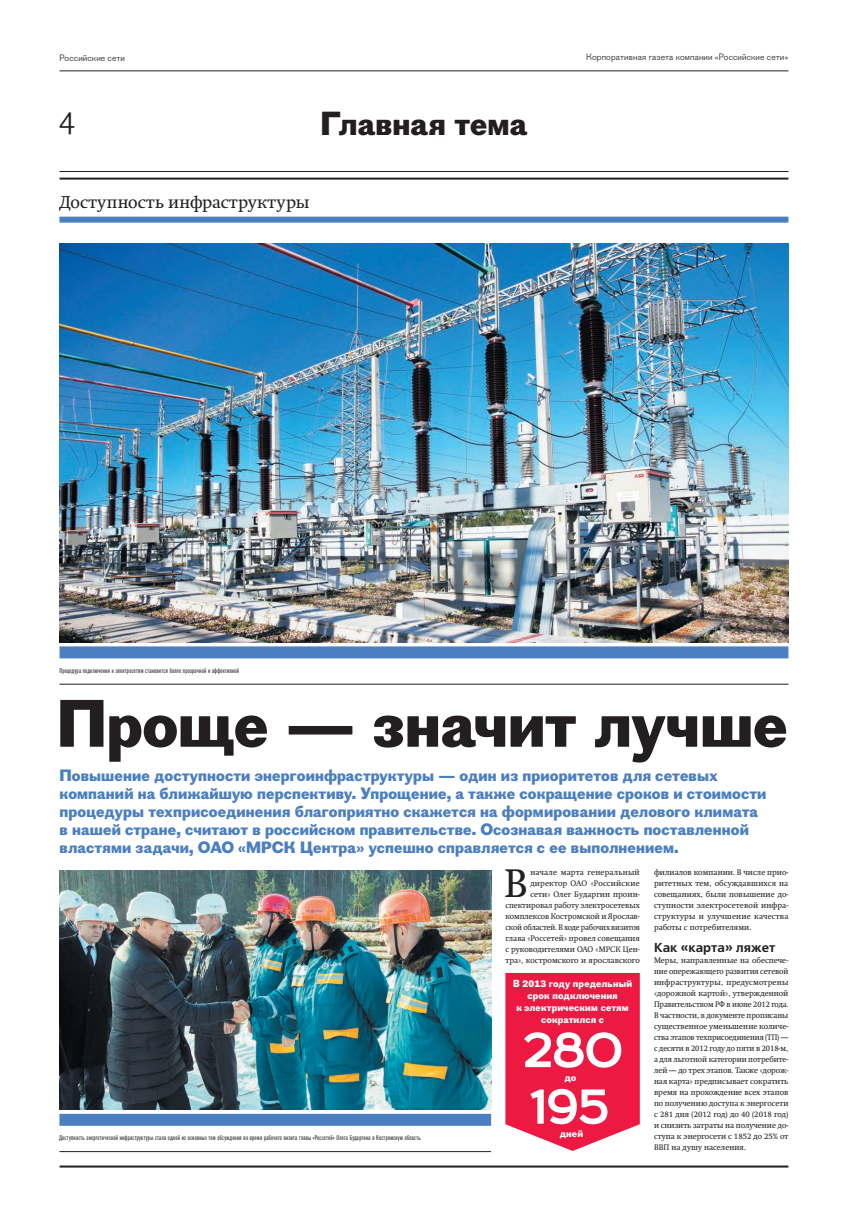
<style>
.page{position:relative;width:848px;height:1219px;background:#fff}
.page>*{position:absolute;margin:0;border:0;box-sizing:border-box;transform-origin:0 0}
.t1{font:800 65.3px "Figgins Sans";letter-spacing:-.005em;color:#231f20}
.t2{font:900 57px/56.5px "Room";letter-spacing:-.01em;color:#fff}
.t3{font:39.4px "Swift";color:#231f20}
.t4{font:33px "Figgins Sans";color:#231f20}
.t5{font:800 32.5px "Figgins Sans";letter-spacing:.005em;color:#231f20}
.t6{font:17px "Swift";letter-spacing:.02em;color:#231f20}
.t7{font:800 16px/18px "Figgins Sans";letter-spacing:.005em;color:#4b7fc1}
.t8{font:700 13px "Free Set C";letter-spacing:.005em;color:#231f20}
.t9{font:800 10px/12px "Figgins Sans";letter-spacing:.01em;color:#fff;text-align:center}
.t10{font:9px "Figgins Sans";letter-spacing:.01em;color:#231f20}
.t11{font:8px/11px "Swift";letter-spacing:.005em;color:#231f20;text-align:justify}
.t12{font:7px "Franklin Gothic Book X Cmp C";letter-spacing:.04em;color:#231f20}
</style>
<div class="page">
<hr style="left:60px;top:171px;width:728px;height:1px;background:#231f20">
<hr style="left:60px;top:178px;width:728px;height:2px;background:#231f20">
<hr style="left:60px;top:1165px;width:728px;height:2px;background:#231f20">
<hr style="left:60px;top:71px;width:728px;height:1px;background:#231f20">
<div style="left:59px;top:217px;width:729px;height:6px;background:#4b7fc1"></div>
<img style="left:59px;top:244px;width:729px;height:399px">
<img style="left:60px;top:870px;width:431px;height:239px">
<div style="left:59px;top:1114px;width:432px;height:12px;background:#4b7fc1"></div>
<hr style="left:59px;top:1151px;width:432px;height:1px;background:#231f20">
<div style="left:60px;top:646px;width:728px;height:12px;background:#4b7fc1"></div>
<hr style="left:60px;top:684px;width:728px;height:1px;background:#231f20">
<svg style="left:505px;top:973px;width:134px;height:178px;background:#ee2a50"></svg>
<p class="t10" style="left:60px;top:54px;width:67px">Российские сети</p>
<p class="t10" style="left:586px;top:53px;width:204px">Корпоративная газета компании «Российские сети»</p>
<p class="t4" style="left:60px;top:110px;width:18px">4</p>
<p class="t5" style="left:320px;top:111px;width:208px">Главная тема</p>
<p class="t6" style="left:59px;top:195px;width:251px">Доступность инфраструктуры</p>
<p class="t12" style="left:60px;top:668px;width:181px">Процедура подключения к электросетям становится более прозрачной и эффективной</p>
<p class="t1" style="left:57px;top:700px;width:732px">Проще — значит лучше</p>
<p class="t7" style="left:60px;top:768px;width:708px">Повышение доступности энергоинфраструктуры — один из приоритетов для сетевых компаний на ближайшую перспективу. Упрощение, а также сокращение сроков и стоимости процедуры техприсоединения благоприятно скажется на формировании делового климата в нашей стране, считают в российском правительстве. Осознавая важность поставленной властями задачи, ОАО «МРСК Центра» успешно справляется с ее выполнением.</p>
<p class="t3" style="left:504px;top:868px;width:25px">В</p>
<p class="t11" style="left:505px;top:868px;width:136px;text-align:right">начале марта генеральный директор ОАО «Российские<br>сети» Олег Бударгин проин&shy;спектировал работу электросетевых комплексов Костромской и Ярослав&shy;ской областей. В ходе рабочих визитов глава «Россетей» провел совещания с руководителями ОАО «МРСК Цен&shy;тра», костромского и ярославского</p>
<p class="t11" style="left:654px;top:868px;width:136px">филиалов компании. В числе прио&shy;ритетных тем, обсуждавшихся на совещаниях, были повышение до&shy;ступности электросетевой инфра&shy;структуры и улучшение качества работы с потребителями.</p>
<p class="t8" style="left:654px;top:942px;width:123px">Как «карта» ляжет</p>
<p class="t11" style="left:654px;top:956px;width:136px">Меры, направленные на обеспече&shy;ние опережающего развития сетевой инфраструктуры, предусмотрены «дорожной картой», утвержденной Правительством РФ в июне 2012 года.<br>В частности, в документе прописаны существенное уменьшение количе&shy;ства этапов техприсоединения (ТП) — с десяти в 2012 году до пяти в 2018-м, а для льготной категории потребите&shy;лей — до трех этапов. Также «дорож&shy;ная карта» предписывает сократить время на прохождение всех этапов по получению доступа к энергосети с 281 дня (2012 год) до 40 (2018 год) и снизить затраты на получение до&shy;ступа к энергосети с 1852 до 25% от ВВП на душу населения.</p>
<p class="t9" style="left:513px;top:979px;width:120px">В 2013 году предельный срок подключения<br>к электрическим сетям сократился с</p>
<p class="t2" style="left:522px;top:1019px;width:102px">280<br>195</p>
<p class="t9" style="left:559px;top:1129px;width:25px">дней</p>
<p class="t9" style="left:564px;top:1073px;width:13px">до</p>
<p class="t12" style="left:59px;top:1135px;width:362px">Доступность энергетической инфраструктуры стала одной из основных тем обсуждения во время рабочего визита главы «Россетей» Олега Бударгина в Костромскую область</p>
</div>
